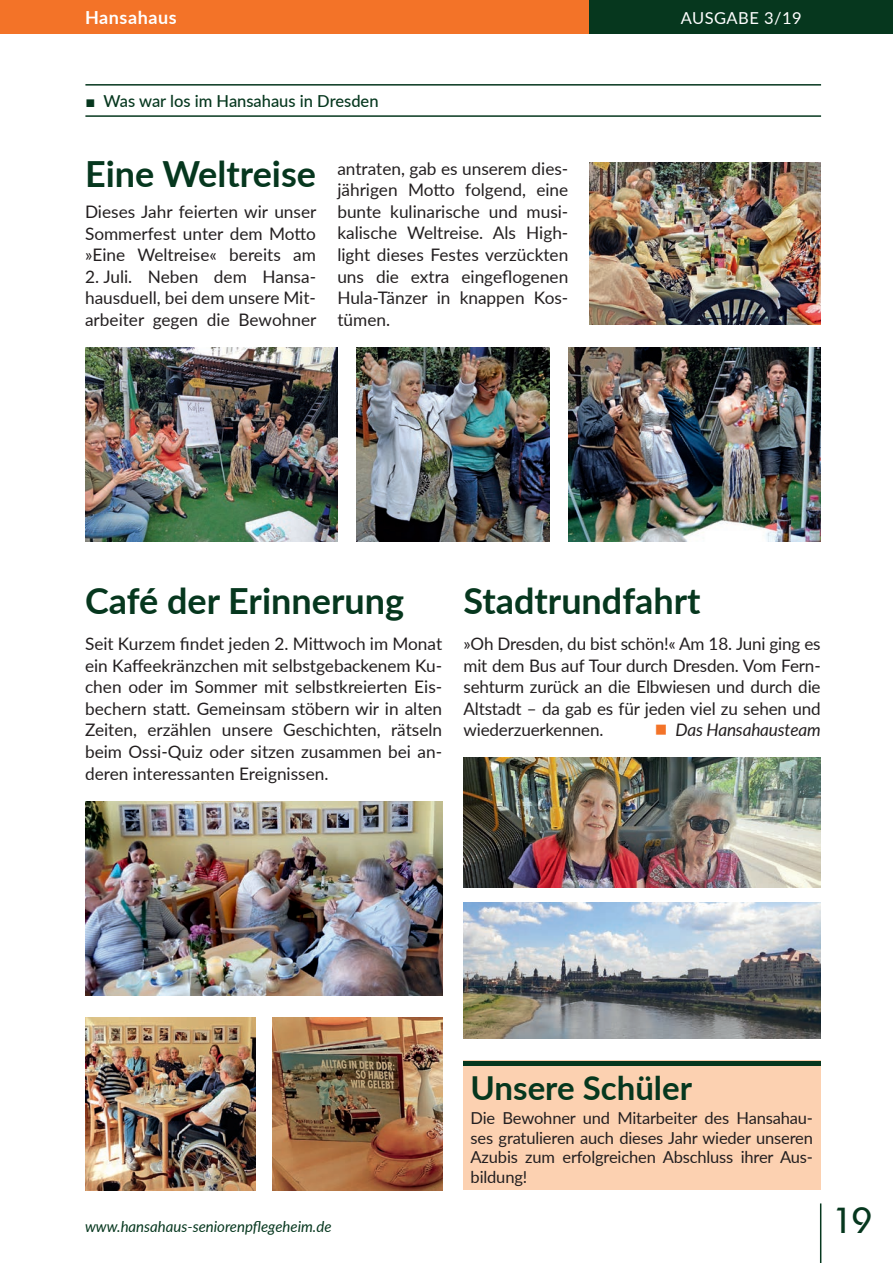
<style>
.page{position:relative;width:893px;height:1263px;background:#fff}
.page>*{position:absolute;margin:0;border:0;box-sizing:border-box;transform-origin:0 0}
.t1{font:700 36px "Lato";color:#06371e}
.t2{font:500 36px "Bauhaus IT Cby BT";color:#06371e}
.t3{font:700 33px "Lato";color:#06371e}
.t4{font:700 18px "Lato";letter-spacing:.03em;color:#fff}
.t5{font:17.25px/21.6px "Lato";color:#231f20;text-align:justify}
.t6{font:italic 17.25px "Lato";letter-spacing:-.01em;color:#231f20}
.t7{font:16.5px/19.5px "Lato";letter-spacing:-.01em;color:#231f20;text-align:justify}
.t8{font:500 16.5px "Lato";color:#06371e}
.t9{font:16.5px "Lato";letter-spacing:.03em;color:#fff}
.t10{font:italic 15px "Lato";color:#06371e}
.s1{font-family:"Arial";font-weight:400}
.s2{color:#f37328}
</style>
<div class="page">
<hr style="left:820px;top:1203px;width:1px;height:60px;background:#06371e">
<div style="left:0;top:0;width:893px;height:34px;background:#f37328"></div>
<div style="left:590px;top:0;width:303px;height:34px;background:#06371e"></div>
<hr style="left:85px;top:84px;width:736px;height:2px;background:#06371e">
<hr style="left:85px;top:115px;width:736px;height:2px;background:#06371e">
<img style="left:590px;top:162px;width:231px;height:162px">
<img style="left:85px;top:347px;width:252px;height:195px">
<img style="left:568px;top:347px;width:252px;height:195px">
<img style="left:357px;top:347px;width:192px;height:195px">
<img style="left:85px;top:801px;width:357px;height:194px">
<img style="left:272px;top:1017px;width:170px;height:173px">
<img style="left:85px;top:1017px;width:170px;height:174px">
<img style="left:463px;top:903px;width:358px;height:136px">
<img style="left:463px;top:758px;width:358px;height:129px">
<div style="left:463px;top:1061px;width:358px;height:129px;background:#fcd1b1"></div>
<hr style="left:463px;top:1061px;width:358px;height:4px;background:#06371e">
<p class="t4" style="left:85px;top:4px;width:93px">Hansahaus</p>
<p class="t8" style="left:85px;top:89px;width:295px"><span class="s1">■</span> Was war los im Hansahaus in Dresden</p>
<h1 class="t1" style="left:85px;top:148px;width:233px">Eine Weltreise</h1>
<p class="t5" style="left:85px;top:200px;width:233px">Dieses Jahr feierten wir unser Sommerfest unter dem Motto »Eine Weltreise« bereits am</p>
<p class="t5" style="left:85px;top:265px;width:233px">2. Juli. Neben dem Hansa&shy;hausduell, bei dem unsere Mit&shy;arbeiter gegen die Bewohner</p>
<p class="t5" style="left:337px;top:157px;width:233px">antraten, gab es unserem dies&shy;jährigen Motto folgend, eine bunte kulinarische und musi&shy;kalische Weltreise. Als High&shy;light dieses Festes verzückten uns die extra eingeflogenen Hula-Tänzer in knappen Kos&shy;tümen.</p>
<p class="t9" style="left:681px;top:6px;width:123px">AUSGABE 3/19</p>
<h1 class="t1" style="left:85px;top:574px;width:320px">Café der Erinnerung</h1>
<p class="t5" style="left:85px;top:632px;width:359px">Seit Kurzem findet jeden 2. Mittwoch im Monat ein Kaffeekränzchen mit selbstgebackenem Ku&shy;chen oder im Sommer mit selbstkreierten Eis&shy;bechern statt. Gemeinsam stöbern wir in alten Zeiten, erzählen unsere Geschichten, rätseln beim Ossi-Quiz oder sitzen zusammen bei an&shy;deren interessanten Ereignissen.</p>
<h1 class="t1" style="left:463px;top:574px;width:239px">Stadtrundfahrt</h1>
<p class="t5" style="left:463px;top:632px;width:359px">»Oh Dresden, du bist schön!« Am 18. Juni ging es mit dem Bus auf Tour durch Dresden. Vom Fern&shy;sehturm zurück an die Elbwiesen und durch die Altstadt – da gab es für jeden viel zu sehen und wiederzuerkennen.</p>
<p class="t6" style="left:655px;top:718px;width:167px"><span class="s2">■</span> Das Hansahausteam</p>
<p class="t10" style="left:85px;top:1215px;width:248px">www.hansahaus-seniorenpflegeheim.de</p>
<h2 class="t3" style="left:471px;top:1064px;width:223px">Unsere Schüler</h2>
<p class="t7" style="left:471px;top:1107px;width:344px">Die Bewohner und Mitarbeiter des Hansahau&shy;ses gratulieren auch dieses Jahr wieder unseren Azubis zum erfolgreichen Abschluss ihrer Aus&shy;bildung!</p>
<h1 class="t2" style="left:832px;top:1198px;width:41px">19</h1>
</div>
